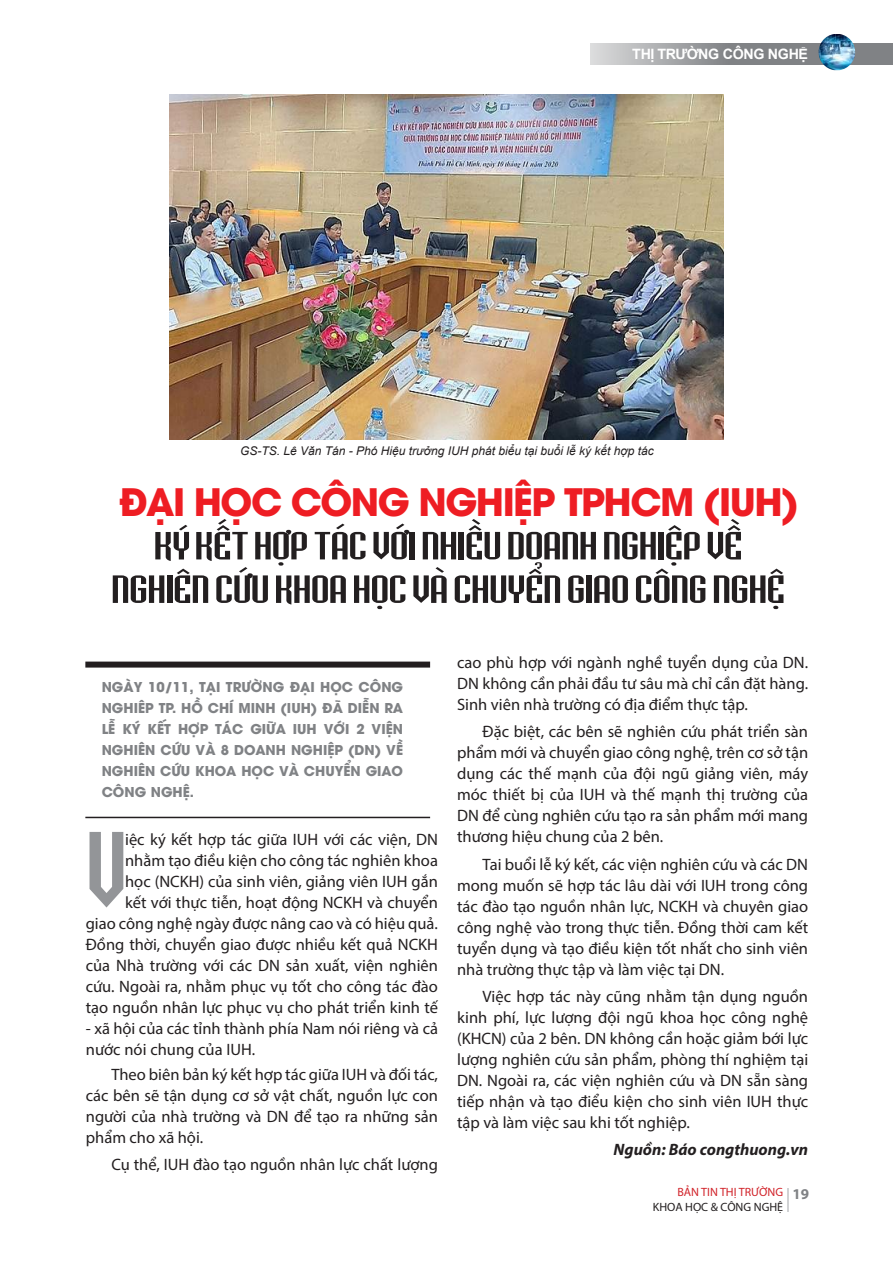
<style>
.page{position:relative;width:893px;height:1263px;background:#fff}
.page>*{position:absolute;margin:0;border:0;box-sizing:border-box;transform-origin:0 0}
.t1{font:99px "UVN Hai Ba Trung";color:#939598;scale:1.2 1}
.t2{font:700 37.5px "UTM Avo";letter-spacing:-.04em;color:#ee1d23}
.t3{font:36px/43.5px "UVN Hai Ba Trung";letter-spacing:-.02em;color:#231f20;text-align:center;scale:1.5 1}
.t4{font:16.5px/21px "Myriad Pro";color:#231f20;text-align:justify}
.t5{font:italic 700 16.5px "Myriad Pro";color:#231f20}
.t6{font:700 15px "Myriad Pro";color:#808285}
.t7{font:700 14.25px "Arial";letter-spacing:-.02em;color:#fff}
.t8{font:700 13.5px/21px "UTM Avo";color:#808285;text-align:justify}
.t9{font:italic 12px "Arial";color:#231f20}
.t10{font:12px "Myriad Pro";color:#231f20}
.t11{font:12px "Myriad Pro";color:#d1232a}
</style>
<div class="page">
<svg style="left:788px;top:1188px;width:1px;height:23px"></svg>
<img style="left:170px;top:95px;width:554px;height:344px">
<svg style="left:590px;top:43px;width:303px;height:21px;background:#98999c"></svg>
<img style="left:819px;top:34px;width:36px;height:36px">
<div style="left:85px;top:662px;width:345px;height:6px;background:#231f20"></div>
<hr style="left:85px;top:817px;width:345px;height:1px;background:#231f20">
<p class="t7" style="left:632px;top:44px;width:177px">THỊ TRƯỜNG CÔNG NGHỆ</p>
<p class="t9" style="left:240px;top:442px;width:415px">GS-TS. Lê Văn Tán - Phó Hiệu trưởng IUH phát biểu tại buổi lễ ký kết hợp tác</p>
<h2 class="t2" style="left:119px;top:471px;width:682px">ĐẠI HỌC CÔNG NGHIỆP TPHCM (IUH)</h2>
<h3 class="t3" style="left:111px;top:522px;width:451px">KÝ KẾT HỢP TÁC VỚI NHIỀU DOANH NGHIỆP VỀ<br>NGHIÊN CỨU KHOA HỌC VÀ CHUYỂN GIAO CÔNG NGHỆ</h3>
<p class="t8" style="left:102px;top:675px;width:303px">NGÀY 10/11, TẠI TRƯỜNG ĐẠI HỌC CÔNG NGHIÊP TP. HỒ CHÍ MINH (IUH) ĐÃ DIỄN RA LỄ KÝ KẾT HỢP TÁC GIỮA IUH VỚI 2 VIỆN NGHIÊN CỨU VÀ 8 DOANH NGHIỆP (DN) VỀ NGHIÊN CỨU KHOA HỌC VÀ CHUYỂN GIAO CÔNG NGHỆ.</p>
<h1 class="t1" style="left:86px;top:795px;width:36px">V</h1>
<p class="t4" style="left:86px;top:828px;width:354px;text-align:right">iệc ký kết hợp tác giữa IUH với các viện, DN nhằm tạo điều kiện cho công tác nghiên khoa<br>học (NCKH) của sinh viên, giảng viên IUH gắn<br>kết với thực tiễn, hoạt động NCKH và chuyển<br>giao công nghệ ngày được nâng cao và có hiệu quả.<br>Đồng thời, chuyển giao được nhiều kết quả NCKH của Nhà trường với các DN sản xuất, viện nghiên cứu. Ngoài ra, nhằm phục vụ tốt cho công tác đào tạo nguồn nhân lực phục vụ cho phát triển kinh tế</p>
<p class="t4" style="left:86px;top:1017px;width:354px">- xã hội của các tỉnh thành phía Nam nói riêng và cả nước nói chung của IUH.</p>
<p class="t4" style="left:86px;top:1063px;width:354px;text-indent:26px">Theo biên bản ký kết hợp tác giữa IUH và đối tác, các bên sẽ tận dụng cơ sở vật chất, nguồn lực con người của nhà trường và DN để tạo ra những sản phẩm cho xã hội.</p>
<p class="t4" style="left:111px;top:1154px;width:328px">Cụ thể, IUH đào tạo nguồn nhân lực chất lượng</p>
<p class="t4" style="left:457px;top:652px;width:353px">cao phù hợp với ngành nghề tuyển dụng của DN.<br>DN không cần phải đầu tư sâu mà chỉ cần đặt hàng.<br>Sinh viên nhà trường có địa điểm thực tập.</p>
<p class="t4" style="left:457px;top:721px;width:353px;text-indent:26px">Đặc biệt, các bên sẽ nghiên cứu phát triển sàn phẩm mới và chuyển giao công nghệ, trên cơ sở tận dụng các thế mạnh của đội ngũ giảng viên, máy móc thiết bị của IUH và thế mạnh thị trường của DN để cùng nghiên cứu tạo ra sản phẩm mới mang thương hiệu chung của 2 bên.</p>
<p class="t4" style="left:457px;top:853px;width:353px;text-indent:26px">Tai buổi lễ ký kết, các viện nghiên cứu và các DN mong muốn sẽ hợp tác lâu dài với IUH trong công tác đào tạo nguồn nhân lực, NCKH và chuyên giao công nghệ vào trong thực tiễn. Đồng thời cam kết tuyển dụng và tạo điều kiện tốt nhất cho sinh viên nhà trường thực tập và làm việc tại DN.</p>
<p class="t4" style="left:457px;top:986px;width:353px;text-indent:26px">Việc hợp tác này cũng nhằm tận dụng nguồn kinh phí, lực lượng đội ngũ khoa học công nghệ (KHCN) của 2 bên. DN không cần hoặc giảm bới lực lượng nghiên cứu sản phẩm, phòng thí nghiệm tại DN. Ngoài ra, các viện nghiên cứu và DN sẵn sàng tiếp nhận và tạo điểu kiện cho sinh viên IUH thực tập và làm việc sau khi tốt nghiệp.</p>
<p class="t5" style="left:613px;top:1139px;width:196px">Nguồn: Báo congthuong.vn</p>
<p class="t11" style="left:677px;top:1185px;width:107px">BẢN TIN THỊ TRƯỜNG</p>
<p class="t10" style="left:653px;top:1199px;width:132px">KHOA HỌC &amp; CÔNG NGHỆ</p>
<p class="t6" style="left:792px;top:1184px;width:18px">19</p>
</div>
